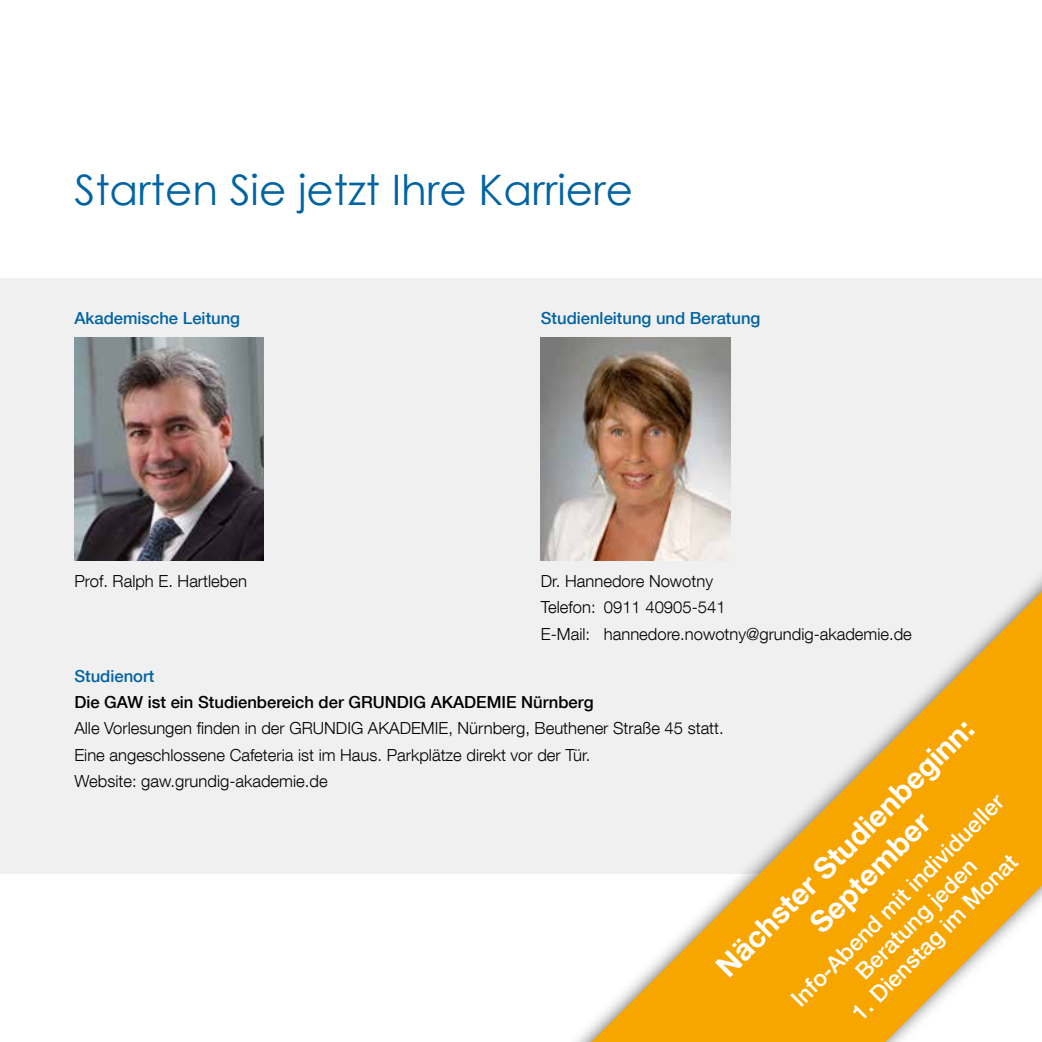
<style>
.page{position:relative;width:1042px;height:1042px;background:#fff}
.page>*{position:absolute;margin:0;border:0;box-sizing:border-box;transform-origin:0 0}
.t1{font:42px "Century Gothic";color:#0063a3}
.t2{font:700 29.75px/35.7px "Helvetica Neue LT Com";color:#fff;text-align:center}
.t3{font:500 22.75px/26.2px "Helvetica Neue LT Com";color:#fff;text-align:center}
.t4{font:300 16.62px/26.2px "Helvetica Neue LT Com";color:#000}
.t5{font:500 16.62px "Helvetica Neue LT Com";color:#0063a3}
.t6{font:500 16.62px "Helvetica Neue LT Com";color:#000}
</style>
<div class="page">
<div style="left:0;top:278px;width:1042px;height:595px;background:#f0f0f0"></div>
<img style="left:541px;top:337px;width:189px;height:224px">
<img style="left:74px;top:337px;width:190px;height:224px">
<div style="left:560px;top:541px;width:482px;height:501px;background:#000;opacity:.55"></div>
<svg style="left:591px;top:591px;width:451px;height:451px"></svg>
<h1 class="t1" style="left:74px;top:161px;width:560px">Starten Sie jetzt Ihre Karriere</h1>
<p class="t5" style="left:74px;top:308px;width:167px">Akademische Leitung</p>
<p class="t4" style="left:74px;top:567px;width:174px">Prof. Ralph E. Hartleben</p>
<p class="t5" style="left:541px;top:308px;width:221px">Studienleitung und Beratung</p>
<p class="t4" style="left:541px;top:567px;width:373px">Dr. Hannedore Nowotny<br>Telefon: 0911 40905-541<br>E-Mail: hannedore.nowotny@grundig-akademie.de</p>
<p class="t5" style="left:74px;top:666px;width:82px">Studienort</p>
<p class="t6" style="left:74px;top:692px;width:521px">Die GAW ist ein Studienbereich der GRUNDIG AKADEMIE Nürnberg</p>
<p class="t4" style="left:74px;top:715px;width:651px">Alle Vorlesungen finden in der GRUNDIG AKADEMIE, Nürnberg, Beuthener Straße 45 statt.<br>Eine angeschlossene Cafeteria ist im Haus. Parkplätze direkt vor der Tür.<br>Website: gaw.grundig-akademie.de</p>
<h2 class="t2" style="left:708px;top:958px;width:351px;rotate:-45deg">Nächster Studienbeginn:<br>September</h2>
<h3 class="t3" style="left:786px;top:993px;width:291px;rotate:-45deg">Info-Abend mit individueller<br>Beratung jeden</h3>
<h3 class="t3" style="left:846px;top:1006px;width:225px;rotate:-45deg">1. Dienstag im Monat</h3>
</div>
